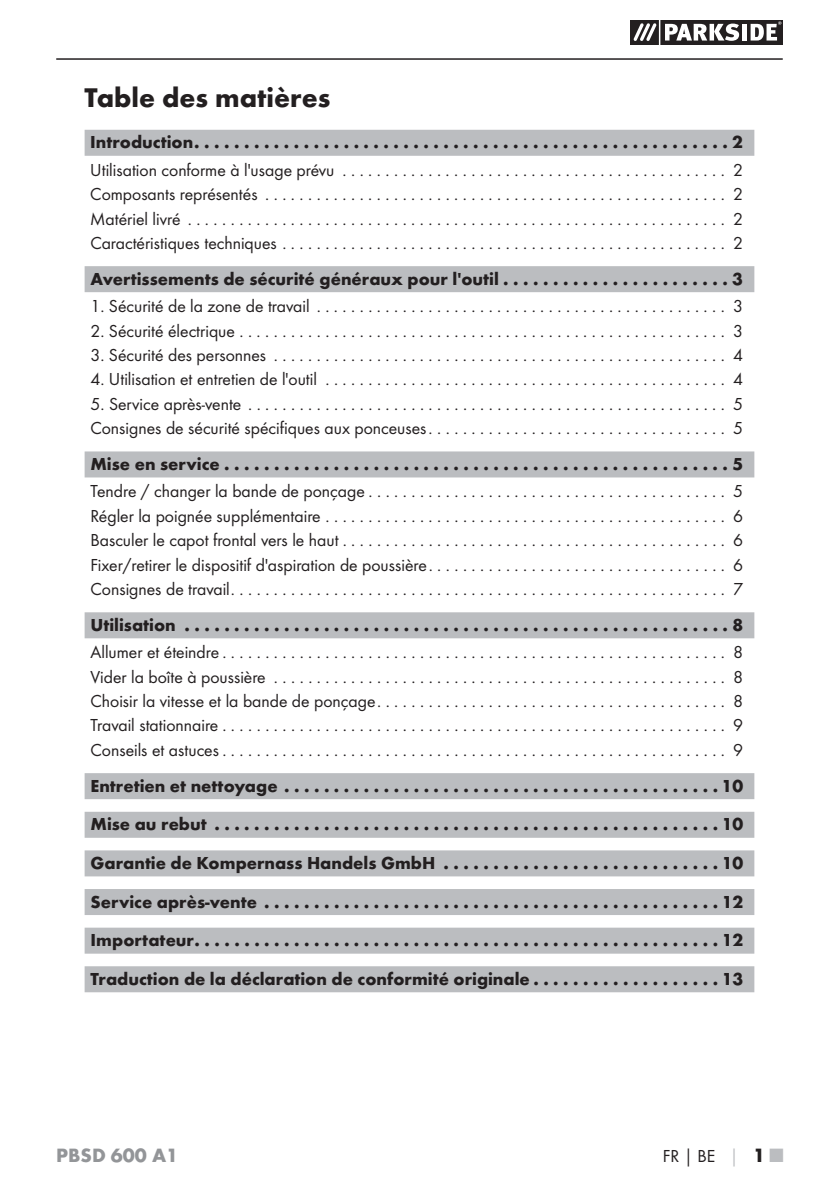
<style>
.page{position:relative;width:839px;height:1190px;background:#fff}
.page>*{position:absolute;margin:0;border:0;box-sizing:border-box;transform-origin:0 0}
.t1{font:700 28px "Futura";color:#231f20}
.t2{font:700 20px "Futura";color:#939598}
.t3{font:18px/24.4px "Futura Boo";color:#231f20;text-align:justify}
.t4{font:700 18px/38.6px "Futura";color:#231f20;text-align:justify}
.s1{font-family:"Futura";font-weight:700}
.s2{font-family:"Futura";font-weight:700;color:#bbbdc0}
.s3{font-family:"Futura";font-weight:700;font-size:20px}
.s4{font-family:"Futura";font-weight:700;font-size:20px;color:#bbbdc0}
</style>
<div class="page">
<hr style="left:56px;top:58px;width:726px;height:2px;background:#231f20">
<svg style="left:630px;top:20px;width:152px;height:25px"></svg>
<hr style="left:658px;top:20px;width:2px;height:25px;background:#fff">
<div style="left:85px;top:130px;width:668px;height:26px;background:#bbbdc0"></div>
<div style="left:85px;top:266px;width:668px;height:26px;background:#bbbdc0"></div>
<div style="left:85px;top:451px;width:668px;height:26px;background:#bbbdc0"></div>
<div style="left:85px;top:612px;width:668px;height:26px;background:#bbbdc0"></div>
<div style="left:85px;top:773px;width:668px;height:26px;background:#bbbdc0"></div>
<div style="left:85px;top:811px;width:668px;height:26px;background:#bbbdc0"></div>
<div style="left:85px;top:850px;width:668px;height:26px;background:#bbbdc0"></div>
<div style="left:85px;top:889px;width:668px;height:26px;background:#bbbdc0"></div>
<div style="left:85px;top:927px;width:668px;height:26px;background:#bbbdc0"></div>
<div style="left:85px;top:966px;width:668px;height:26px;background:#bbbdc0"></div>
<h1 class="t1" style="left:85px;top:86px;width:247px">Table des matières</h1>
<p class="t4" style="left:90px;top:125px;width:653px">Introduction ......................................................2</p>
<p class="t3" style="left:90px;top:158px;width:654px">Utilisation conforme à l'usage prévu ............................................. 2<br>Composants représentés ...................................................... 2<br>Matériel livré ............................................................... 2<br>Caractéristiques techniques .................................................... 2</p>
<p class="t4" style="left:90px;top:261px;width:653px">Avertissements de sécurité généraux pour l'outil . . . . . . . . . . . . . . . . . . . . . . . 3</p>
<p class="t3" style="left:90px;top:295px;width:653px">1. Sécurité de la zone de travail ................................................ 3</p>
<p class="t3" style="left:90px;top:319px;width:653px">2. Sécurité électrique ......................................................... 3</p>
<p class="t3" style="left:90px;top:344px;width:653px">3. Sécurité des personnes ..................................................... 4</p>
<p class="t3" style="left:90px;top:368px;width:653px">4. Utilisation et entretien de l'outil ............................................... 4</p>
<p class="t3" style="left:90px;top:392px;width:653px">5. Service après-vente ........................................................ 5<br>Consignes de sécurité spécifiques aux ponceuses ................................... 5</p>
<p class="t4" style="left:90px;top:446px;width:653px">Mise en service ...................................................5</p>
<p class="t3" style="left:90px;top:480px;width:653px">Tendre / changer la bande de ponçage .......................................... 5<br>Régler la poignée supplémentaire ............................................... 6<br>Basculer le capot frontal vers le haut ............................................. 6<br>Fixer/retirer le dispositif d'aspiration de poussière . . . . . . . . . . . . . . . . . . . . . . . . . . . . . . . . . . . 6<br>Consignes de travail .......................................................... 7</p>
<p class="t4" style="left:90px;top:607px;width:653px">Utilisation .......................................................8</p>
<p class="t3" style="left:90px;top:641px;width:653px">Allumer et éteindre ........................................................... 8<br>Vider la boîte à poussière ..................................................... 8<br>Choisir la vitesse et la bande de ponçage ......................................... 8<br>Travail stationnaire ........................................................... 9<br>Conseils et astuces ........................................................... 9</p>
<p class="t4" style="left:90px;top:768px;width:654px">Entretien et nettoyage ............................................10<br>Mise au rebut ...................................................10<br>Garantie de Kompernass Handels GmbH ............................10<br>Service après-vente ..............................................12<br>Importateur .....................................................12<br>Traduction de la déclaration de conformité originale . . . . . . . . . . . . . . . . . . . 13</p>
<p class="t2" style="left:56px;top:1147px;width:123px">PBSD 600 A1</p>
<p class="t3" style="left:662px;top:1144px;width:121px">FR<span class="s1">│</span>BE <span class="s2">│</span> <span class="s3">1</span> <span class="s4">■</span></p>
</div>
